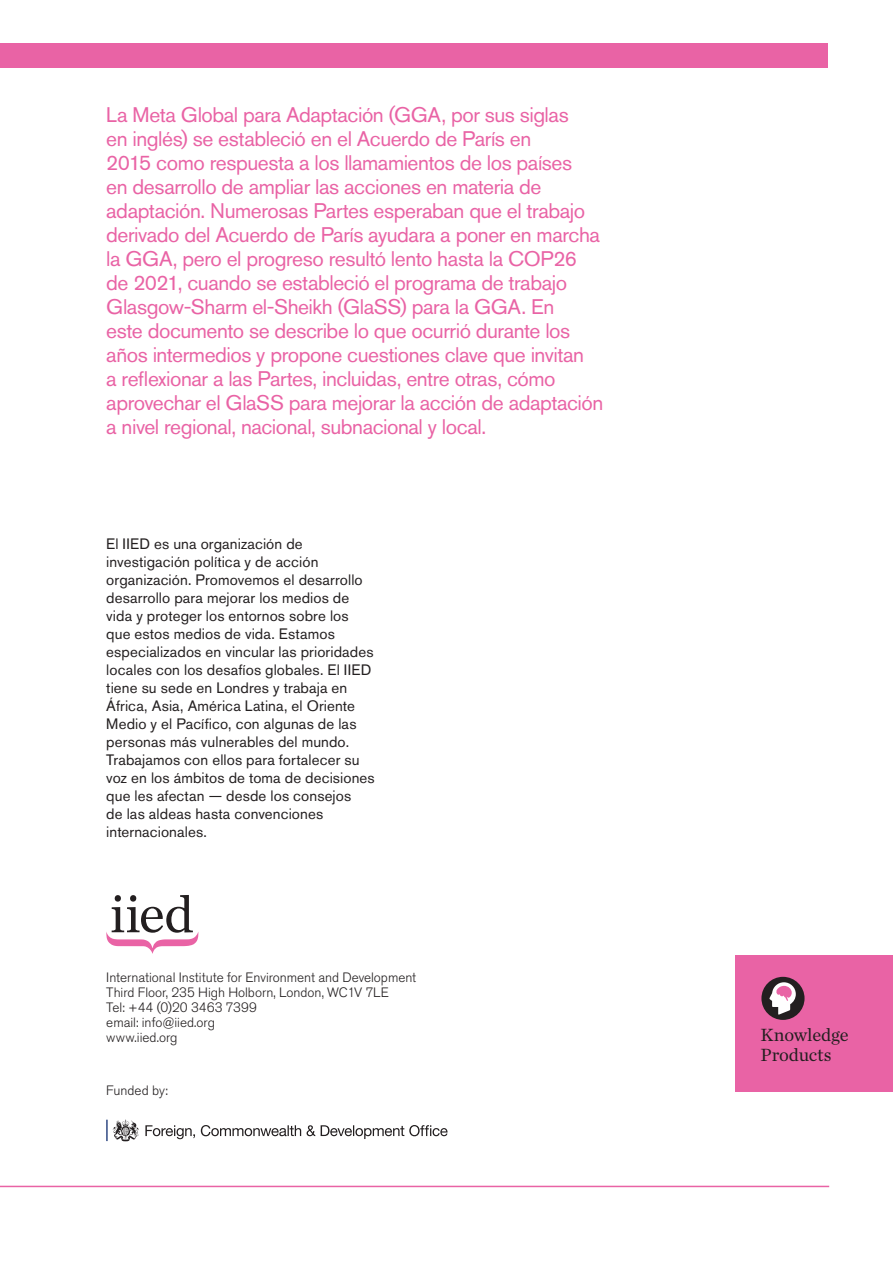
<style>
.page{position:relative;width:893px;height:1263px;background:#fff}
.page>*{position:absolute;margin:0;border:0;box-sizing:border-box;transform-origin:0 0}
.t1{font:21px/24px "Akzidenz Grotesk BE";letter-spacing:-.02em;color:#e963a5}
.t2{font:18.6px/19.6px "Chronicle Text G1";letter-spacing:-.01em;color:#231f20}
.t3{font:15px/18px "Akzidenz Grotesk BE";letter-spacing:.01em;color:#231f20}
.t4{font:300 13.5px/15px "Akzidenz Grotesk BE";color:#231f20}
</style>
<div class="page">
<div style="left:0;top:43px;width:828px;height:24px;background:#e963a5"></div>
<hr style="left:0;top:1186px;width:829px;height:1px;background:#e963a5">
<div style="left:736px;top:955px;width:157px;height:136px;background:#e963a5"></div>
<div style="left:761px;top:977px;width:43px;height:43px;background:#231f20;border-radius:50%"></div>
<svg style="left:769px;top:982px;width:27px;height:33px"></svg>
<svg style="left:106px;top:895px;width:92px;height:59px"></svg>
<svg style="left:145px;top:1125px;width:50px;height:14px"></svg>
<svg style="left:201px;top:1125px;width:100px;height:11px"></svg>
<svg style="left:307px;top:1125px;width:141px;height:14px"></svg>
<svg style="left:106px;top:1120px;width:33px;height:21px"></svg>
<p class="t1" style="left:106px;top:103px;width:499px">La Meta Global para Adaptación (GGA, por sus siglas<br>en inglés) se estableció en el Acuerdo de París en<br>2015 como respuesta a los llamamientos de los países<br>en desarrollo de ampliar las acciones en materia de adaptación. Numerosas Partes esperaban que el trabajo derivado del Acuerdo de París ayudara a poner en marcha la GGA, pero el progreso resultó lento hasta la COP26 de 2021, cuando se estableció el programa de trabajo Glasgow-Sharm el-Sheikh (GlaSS) para la GGA. En<br>este documento se describe lo que ocurrió durante los años intermedios y propone cuestiones clave que invitan<br>a reflexionar a las Partes, incluidas, entre otras, cómo aprovechar el GlaSS para mejorar la acción de adaptación a nivel regional, nacional, subnacional y local.</p>
<p class="t3" style="left:106px;top:535px;width:270px">El IIED es una organización de investigación política y de acción organización. Promovemos el desarrollo desarrollo para mejorar los medios de vida y proteger los entornos sobre los que estos medios de vida. Estamos especializados en vincular las prioridades locales con los desafíos globales. El IIED tiene su sede en Londres y trabaja en África, Asia, América Latina, el Oriente Medio y el Pacífico, con algunas de las personas más vulnerables del mundo.<br>Trabajamos con ellos para fortalecer su voz en los ámbitos de toma de decisiones que les afectan — desde los consejos<br>de las aldeas hasta convenciones internacionales.</p>
<p class="t4" style="left:106px;top:970px;width:311px">International Institute for Environment and Development Third Floor, 235 High Holborn, London, WC1V 7LE<br>Tel: +44 (0)20 3463 7399<br>email: info@iied.org<br>www.iied.org</p>
<p class="t4" style="left:106px;top:1083px;width:63px">Funded by:</p>
<p class="t2" style="left:761px;top:1024px;width:90px">Knowledge<br>Products</p>
</div>
